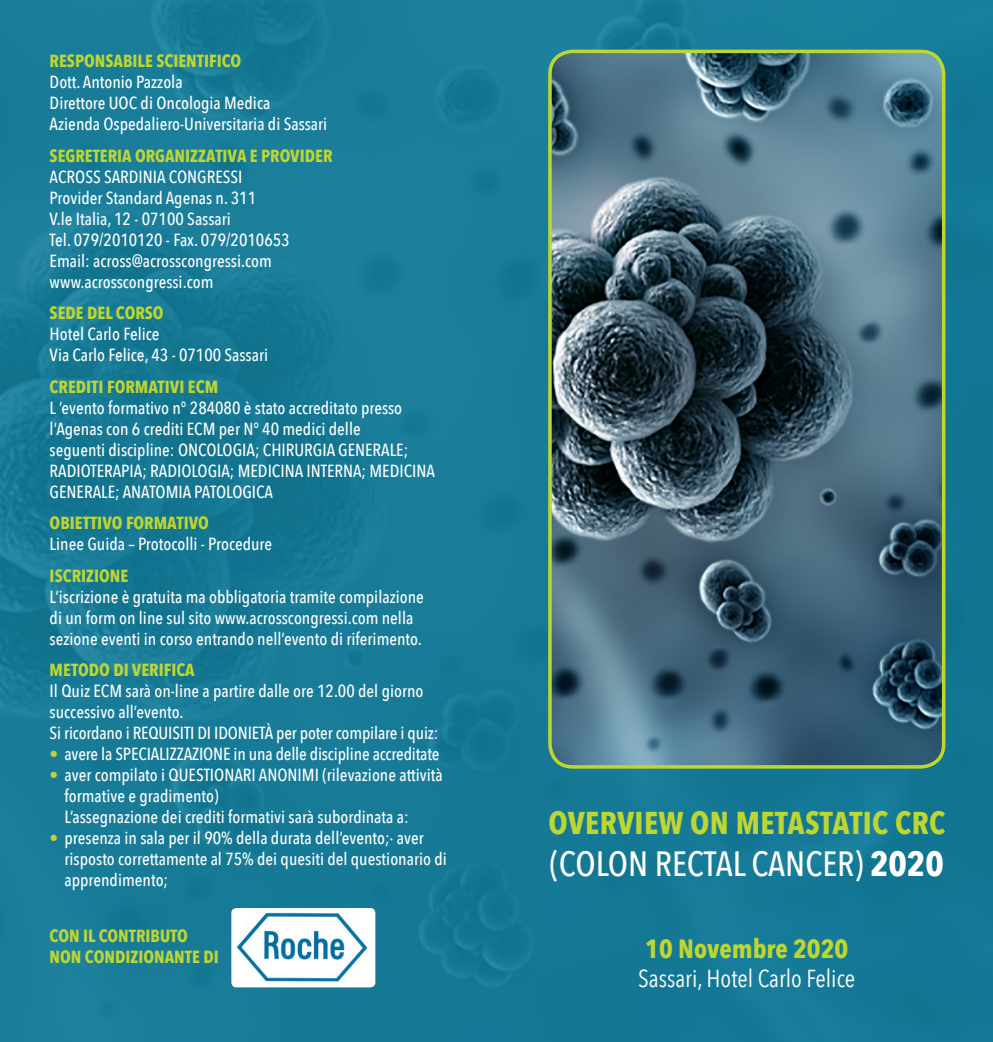
<style>
.page{position:relative;width:993px;height:1042px;background:#fff}
.page>*{position:absolute;margin:0;border:0;box-sizing:border-box;transform-origin:0 0}
.t1{font:500 35px "Avenir Next Condensed";color:#fff}
.t2{font:700 31.5px "Avenir Next Condensed";letter-spacing:.01em;color:#bed630}
.t3{font:700 26.25px "Avenir Next Condensed";color:#bed630}
.t4{font:24.5px "Avenir Next Condensed";color:#fff}
.t5{font:500 17.5px/21px "Avenir Next Condensed";color:#fff}
.t6{font:700 17.5px "Avenir Next Condensed";color:#bed630}
.s1{color:#bed630}
.s2{font-weight:700}
</style>
<div class="page">
<div style="left:0;top:0;width:992px;height:1042px;background:#177b97"></div>
<img style="left:549px;top:51px;width:394px;height:716px">
<div style="left:548px;top:50px;width:397px;height:718px;border:4px solid #bed630;border-radius:23px"></div>
<img style="left:231px;top:908px;width:144px;height:79px">
<p class="t6" style="left:50px;top:50px;width:193px">RESPONSABILE SCIENTIFICO</p>
<p class="t5" style="left:50px;top:71px;width:134px">Dott. Antonio Pazzola</p>
<p class="t5" style="left:50px;top:92px;width:222px">Direttore UOC di Oncologia Medica</p>
<p class="t5" style="left:50px;top:113px;width:279px">Azienda Ospedaliero-Universitaria di Sassari</p>
<p class="t6" style="left:50px;top:145px;width:284px">SEGRETERIA ORGANIZZATIVA E PROVIDER</p>
<p class="t5" style="left:50px;top:166px;width:194px">ACROSS SARDINIA CONGRESSI</p>
<p class="t5" style="left:50px;top:187px;width:208px">Provider Standard Agenas n. 311</p>
<p class="t5" style="left:50px;top:208px;width:183px">V.le Italia, 12 - 07100 Sassari</p>
<p class="t5" style="left:50px;top:229px;width:241px">Tel. 079/2010120 - Fax. 079/2010653</p>
<p class="t5" style="left:50px;top:250px;width:224px">Email: across@acrosscongressi.com</p>
<p class="t5" style="left:50px;top:271px;width:165px">www.acrosscongressi.com</p>
<p class="t6" style="left:50px;top:302px;width:115px">SEDE DEL CORSO</p>
<p class="t5" style="left:50px;top:323px;width:111px">Hotel Carlo Felice</p>
<p class="t5" style="left:50px;top:344px;width:220px">Via Carlo Felice, 43 - 07100 Sassari</p>
<p class="t6" style="left:50px;top:376px;width:170px">CREDITI FORMATIVI ECM</p>
<p class="t5" style="left:50px;top:397px;width:387px">L ’evento formativo n° 284080 è stato accreditato presso l’Agenas con 6 crediti ECM per N° 40 medici delle<br>seguenti discipline: ONCOLOGIA; CHIRURGIA GENERALE; RADIOTERAPIA; RADIOLOGIA; MEDICINA INTERNA; MEDICINA GENERALE; ANATOMIA PATOLOGICA</p>
<p class="t6" style="left:50px;top:512px;width:161px">OBIETTIVO FORMATIVO</p>
<p class="t5" style="left:50px;top:533px;width:224px">Linee Guida – Protocolli - Procedure</p>
<p class="t6" style="left:50px;top:565px;width:80px">ISCRIZIONE</p>
<p class="t5" style="left:50px;top:586px;width:375px">L’iscrizione è gratuita ma obbligatoria tramite compilazione di un form on line sul sito www.acrosscongressi.com nella sezione eventi in corso entrando nell’evento di riferimento.</p>
<p class="t6" style="left:50px;top:659px;width:146px">METODO DI VERIFICA</p>
<p class="t5" style="left:50px;top:680px;width:375px">Il Quiz ECM sarà on-line a partire dalle ore 12.00 del giorno successivo all’evento.</p>
<p class="t5" style="left:50px;top:722px;width:390px">Si ricordano i REQUISITI DI IDONIETÀ per poter compilare i quiz:</p>
<p class="t5" style="left:50px;top:743px;width:391px"><span class="s1">•</span> avere la SPECIALIZZAZIONE in una delle discipline accreditate</p>
<p class="t5" style="left:64px;top:764px;width:379px;text-indent:-15px"><span class="s1">•</span> aver compilato i QUESTIONARI ANONIMI (rilevazione attività formative e gradimento)</p>
<p class="t5" style="left:64px;top:806px;width:345px">L’assegnazione dei crediti formativi sarà subordinata a:</p>
<p class="t5" style="left:64px;top:827px;width:383px;text-indent:-15px"><span class="s1">•</span> presenza in sala per il 90% della durata dell’evento;· aver risposto correttamente al 75% dei quesiti del questionario di apprendimento;</p>
<p class="t6" style="left:50px;top:925px;width:140px">CON IL CONTRIBUTO</p>
<p class="t6" style="left:50px;top:946px;width:170px">NON CONDIZIONANTE DI</p>
<p class="t2" style="left:548px;top:804px;width:398px">OVERVIEW ON METASTATIC CRC</p>
<p class="t1" style="left:549px;top:842px;width:395px">(COLON RECTAL CANCER) <span class="s2">2020</span></p>
<p class="t3" style="left:645px;top:932px;width:204px">10 Novembre 2020</p>
<p class="t4" style="left:638px;top:958px;width:218px">Sassari, Hotel Carlo Felice</p>
</div>
